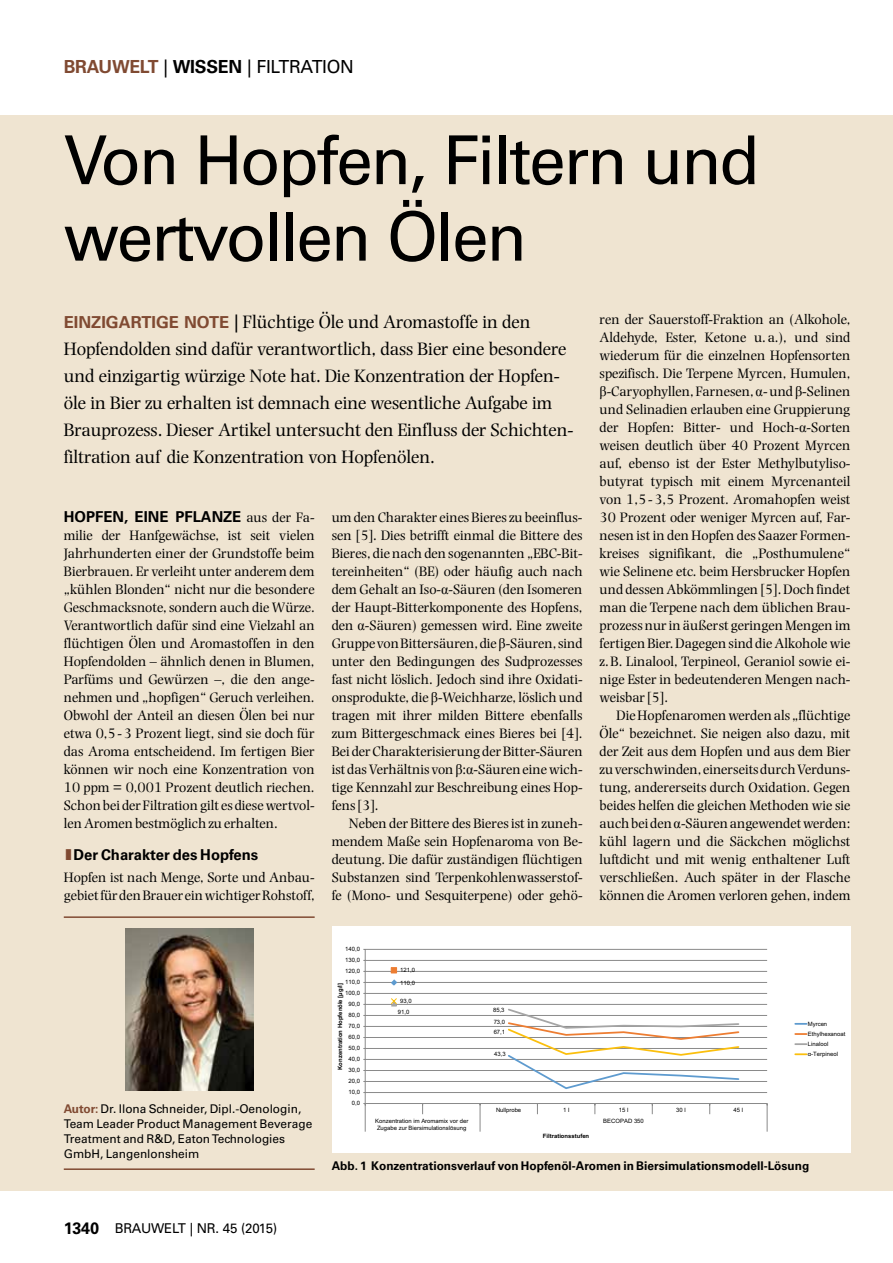
<style>
.page{position:relative;width:893px;height:1263px;background:#fff}
.page>*{position:absolute;margin:0;border:0;box-sizing:border-box;transform-origin:0 0}
.t1{font:67.5px/76.5px "Univers";letter-spacing:-.035em;color:#000}
.t2{font:18.75px/27px "Photina";letter-spacing:-.005em;color:#000}
.t3{font:18px "Univers";letter-spacing:-.015em;color:#000}
.t4{font:700 16.5px "Univers";color:#804a32}
.t5{font:700 15px "Univers";color:#000}
.t6{font:14.25px/18px "Photina";color:#000;text-align:justify}
.t7{font:13.5px "Univers";letter-spacing:-.015em;color:#000}
.t8{font:12px/15px "Univers";color:#000}
.t9{font:700 12px "Univers";color:#000}
.t10{font:5.85px/10.2px "Arial";color:#000;text-align:center}
.t11{font:700 5.85px "Arial";color:#000}
.s1{font-weight:700;color:#804a32}
.s2{font-weight:700}
.s3{font-family:"Univers";font-weight:700;font-size:16.5px;color:#804a32}
.s4{font-family:"Univers";font-size:18px}
.s5{font-family:"Univers";font-weight:700;font-size:15px}
.s6{color:#804a32}
.s7{font-family:"Times New Roman"}
.s8{font-weight:700;font-size:16.5px}
</style>
<div class="page">
<div style="left:0;top:115px;width:893px;height:1076px;background:#efe4d1"></div>
<hr style="left:64px;top:916px;width:251px;height:2px;background:#804a32">
<hr style="left:64px;top:1168px;width:251px;height:2px;background:#804a32">
<img style="left:125px;top:928px;width:128px;height:162px">
<div style="left:332px;top:926px;width:518px;height:226px;background:#fff"></div>
<hr style="left:365px;top:949px;width:402px;height:1px;background:#8a8a8a">
<hr style="left:365px;top:960px;width:402px;height:1px;background:#8a8a8a">
<hr style="left:365px;top:971px;width:402px;height:1px;background:#8a8a8a">
<hr style="left:365px;top:982px;width:402px;height:1px;background:#8a8a8a">
<hr style="left:365px;top:993px;width:402px;height:1px;background:#8a8a8a">
<hr style="left:365px;top:1004px;width:402px;height:1px;background:#8a8a8a">
<hr style="left:365px;top:1015px;width:402px;height:1px;background:#8a8a8a">
<hr style="left:365px;top:1026px;width:402px;height:1px;background:#8a8a8a">
<hr style="left:365px;top:1037px;width:402px;height:1px;background:#8a8a8a">
<hr style="left:365px;top:1048px;width:402px;height:1px;background:#8a8a8a">
<hr style="left:365px;top:1059px;width:402px;height:1px;background:#8a8a8a">
<hr style="left:365px;top:1070px;width:402px;height:1px;background:#8a8a8a">
<hr style="left:365px;top:1081px;width:402px;height:1px;background:#8a8a8a">
<hr style="left:365px;top:1092px;width:402px;height:1px;background:#8a8a8a">
<hr style="left:365px;top:949px;width:1px;height:154px;background:#8a8a8a">
<hr style="left:365px;top:1103px;width:402px;height:1px;background:#8a8a8a">
<svg style="left:767px;top:1103px;width:1px;height:29px"></svg>
<svg style="left:480px;top:1104px;width:1px;height:28px"></svg>
<svg style="left:363px;top:1103px;width:3px;height:29px"></svg>
<svg style="left:391px;top:979px;width:6px;height:6px"></svg>
<svg style="left:391px;top:967px;width:6px;height:6px"></svg>
<svg style="left:508px;top:1008px;width:232px;height:81px"></svg>
<svg style="left:391px;top:998px;width:6px;height:8px"></svg>
<svg style="left:795px;top:1023px;width:12px;height:2px"></svg>
<svg style="left:795px;top:1033px;width:12px;height:2px"></svg>
<svg style="left:795px;top:1043px;width:12px;height:2px"></svg>
<svg style="left:795px;top:1053px;width:12px;height:2px"></svg>
<p class="t3" style="left:64px;top:56px;width:292px"><span class="s1">BRAUWELT</span> | <span class="s2">WISSEN</span> | Filtration</p>
<h1 class="t1" style="left:64px;top:122px;width:697px">Von Hopfen, Filtern und wertvollen Ölen</h1>
<p class="t2" style="left:64px;top:308px;width:511px;text-indent:92px"><span class="s3">ge Note</span> <span class="s4">|</span> Flüchtige Öle und Aromastoffe in den Hopfendolden sind dafür verantwortlich, dass Bier eine besondere und einzigartig würzige Note hat. Die Konzentration der Hopfen&shy;öle in Bier zu erhalten ist demnach eine wesentliche Aufgabe im Brauprozess. Dieser Artikel untersucht den Einfluss der Schichten&shy;filtration auf die Konzentration von Hopfenölen.</p>
<p class="t4" style="left:64px;top:312px;width:66px">Einzigarti</p>
<p class="t5" style="left:64px;top:508px;width:80px">Hopfen, eine</p>
<p class="t5" style="left:175px;top:508px;width:28px">Pflan</p>
<p class="t6" style="left:64px;top:508px;width:252px;text-indent:159px"><span class="s5">ze</span> aus der Fa&shy;milie der Hanfgewächse, ist seit vielen Jahrhunderten einer der Grundstoffe beim Bierbrauen. Er verleiht unter anderem dem „kühlen Blonden“ nicht nur die besondere Geschmacksnote, sondern auch die Würze.<br>Verantwortlich dafür sind eine Vielzahl an flüchtigen Ölen und Aromastoffen in den Hopfendolden – ähnlich denen in Blumen, Parfüms und Gewürzen –, die den ange&shy;nehmen und „hopfigen“ Geruch verleihen.<br>Obwohl der Anteil an diesen Ölen bei nur etwa 0,5 - 3 Prozent liegt, sind sie doch für das Aroma entscheidend. Im fertigen Bier können wir noch eine Konzentration von 10 ppm = 0,001 Prozent deutlich riechen.<br>Schon bei der Filtration gilt es diese wertvol&shy;len Aromen bestmöglich zu erhalten.</p>
<p class="t5" style="left:64px;top:846px;width:196px"><span class="s6">l</span>Der Charakter des Hopfens</p>
<p class="t6" style="left:64px;top:868px;width:252px">Hopfen ist nach Menge, Sorte und Anbau&shy;gebiet für den Brauer ein wichtiger Rohstoff,</p>
<p class="t6" style="left:332px;top:508px;width:252px">um den Charakter eines Bieres zu beeinflus&shy;sen [5]. Dies betrifft einmal die Bittere des Bieres, die nach den sogenannten „EBC-Bit&shy;tereinheiten“ (BE) oder häufig auch nach dem Gehalt an Iso-<span class="s7">α</span>-Säuren (den Isomeren der Haupt-Bitterkomponente des Hopfens, den <span class="s7">α</span>-Säuren) gemessen wird. Eine zweite Gruppe von Bittersäuren, die <span class="s7">β</span>-Säuren, sind unter den Bedingungen des Sudprozesses fast nicht löslich. Jedoch sind ihre Oxidati&shy;onsprodukte, die <span class="s7">β</span>-Weichharze, löslich und tragen mit ihrer milden Bittere ebenfalls zum Bittergeschmack eines Bieres bei [4].<br>Bei der Charakterisierung der Bitter-Säuren ist das Verhältnis von <span class="s7">β</span>:<span class="s7">α</span>-Säuren eine wich&shy;tige Kennzahl zur Beschreibung eines Hop&shy;fens [3].</p>
<p class="t6" style="left:332px;top:814px;width:252px;text-indent:17px">Neben der Bittere des Bieres ist in zuneh&shy;mendem Maße sein Hopfenaroma von Be&shy;deutung. Die dafür zuständigen flüchtigen Substanzen sind Terpenkohlenwasserstof&shy;fe (Mono- und Sesquiterpene) oder gehö-</p>
<p class="t6" style="left:600px;top:310px;width:252px">ren der Sauerstoff-Fraktion an (Alkohole, Aldehyde, Ester, Ketone u.a.), und sind wiederum für die einzelnen Hopfensorten spezifisch. Die Terpene Myrcen, Humulen, <span class="s7">β</span>-Caryophyllen, Farnesen, <span class="s7">α</span>- und <span class="s7">β</span>-Selinen und Selinadien erlauben eine Gruppierung der Hopfen: Bitter- und Hoch-<span class="s7">α</span>-Sorten weisen deutlich über 40 Prozent Myrcen auf, ebenso ist der Ester Methylbutyliso&shy;butyrat typisch mit einem Myrcenanteil von 1,5 - 3,5 Prozent. Aromahopfen weist 30 Prozent oder weniger Myrcen auf, Far&shy;nesen ist in den Hopfen des Saazer Formen&shy;kreises signifikant, die „Posthumulene“ wie Selinene etc. beim Hersbrucker Hopfen und dessen Abkömmlingen [5]. Doch findet man die Terpene nach dem üblichen Brau&shy;prozess nur in äußerst geringen Mengen im fertigen Bier. Dagegen sind die Alkohole wie z.B. Linalool, Terpineol, Geraniol sowie ei&shy;nige Ester in bedeutenderen Mengen nach&shy;weisbar [5].</p>
<p class="t6" style="left:600px;top:706px;width:252px;text-indent:17px">Die Hopfenaromen werden als „flüchtige Öle“ bezeichnet. Sie neigen also dazu, mit der Zeit aus dem Hopfen und aus dem Bier zu verschwinden, einerseits durch Verduns&shy;tung, andererseits durch Oxidation. Gegen beides helfen die gleichen Methoden wie sie auch bei den <span class="s7">α</span>-Säuren angewendet werden: kühl lagern und die Säckchen möglichst luftdicht und mit wenig enthaltener Luft verschließen. Auch später in der Flasche können die Aromen verloren gehen, indem</p>
<p class="t10" style="left:345px;top:944px;width:16px">140,0</p>
<p class="t10" style="left:345px;top:955px;width:16px">130,0</p>
<p class="t10" style="left:345px;top:966px;width:16px">120,0</p>
<p class="t10" style="left:345px;top:977px;width:16px">110,0</p>
<p class="t11" style="left:336px;top:1070px;width:88px;rotate:-90deg">Konzentration Hopfenöle [µg/l]</p>
<p class="t10" style="left:345px;top:988px;width:16px">100,0</p>
<p class="t10" style="left:348px;top:999px;width:13px">90,0</p>
<p class="t10" style="left:348px;top:1010px;width:13px">80,0</p>
<p class="t10" style="left:348px;top:1021px;width:13px">70,0</p>
<p class="t10" style="left:348px;top:1032px;width:13px">60,0</p>
<p class="t10" style="left:348px;top:1043px;width:13px">50,0</p>
<p class="t10" style="left:348px;top:1054px;width:13px">40,0</p>
<p class="t10" style="left:348px;top:1065px;width:13px">30,0</p>
<p class="t10" style="left:348px;top:1076px;width:13px">20,0</p>
<p class="t10" style="left:348px;top:1087px;width:13px">10,0</p>
<p class="t10" style="left:400px;top:965px;width:16px">121,0</p>
<p class="t10" style="left:400px;top:977px;width:16px">110,0</p>
<p class="t10" style="left:400px;top:996px;width:13px">93,0</p>
<p class="t10" style="left:398px;top:1007px;width:13px">91,0</p>
<p class="t10" style="left:493px;top:1005px;width:13px">85,3</p>
<p class="t10" style="left:494px;top:1017px;width:13px">73,0</p>
<p class="t10" style="left:494px;top:1027px;width:13px">67,1</p>
<p class="t10" style="left:494px;top:1048px;width:13px">43,3</p>
<p class="t10" style="left:808px;top:1018px;width:39px;text-align:left">Myrcen<br>Ethylhexanoat<br>Linalool α-Terpineol</p>
<p class="t8" style="left:64px;top:1101px;width:250px"><span class="s1">Autor:</span> Dr. I lona Schneider, Dipl.-Oenologin, Team Leader Product Management Beverage Treatment and R&amp;D, Eaton Technologies GmbH, Langenlonsheim</p>
<p class="t7" style="left:64px;top:1221px;width:215px"><span class="s8">1340</span> Brauwelt | N r. 45 (2015)</p>
<p class="t10" style="left:352px;top:1098px;width:10px">0,0</p>
<p class="t10" style="left:496px;top:1105px;width:27px">Nullprobe</p>
<p class="t10" style="left:563px;top:1105px;width:8px">1 l</p>
<p class="t10" style="left:619px;top:1105px;width:11px">15 l</p>
<p class="t10" style="left:676px;top:1105px;width:11px">30 l</p>
<p class="t10" style="left:734px;top:1105px;width:11px">45 l</p>
<p class="t10" style="left:375px;top:1117px;width:95px;line-height:6.9px">Konzentration im Aromamix vor der<br>Zugabe zur Biersimulationslösung</p>
<p class="t10" style="left:603px;top:1116px;width:42px">BECOPAD 350</p>
<p class="t11" style="left:543px;top:1132px;width:48px">Filtrationsstufen</p>
<p class="t9" style="left:332px;top:1159px;width:479px">Abb. 1 Konzentrationsverlauf von Hopfenöl-Aromen in Biersimulationsmodell-Lösung</p>
</div>
